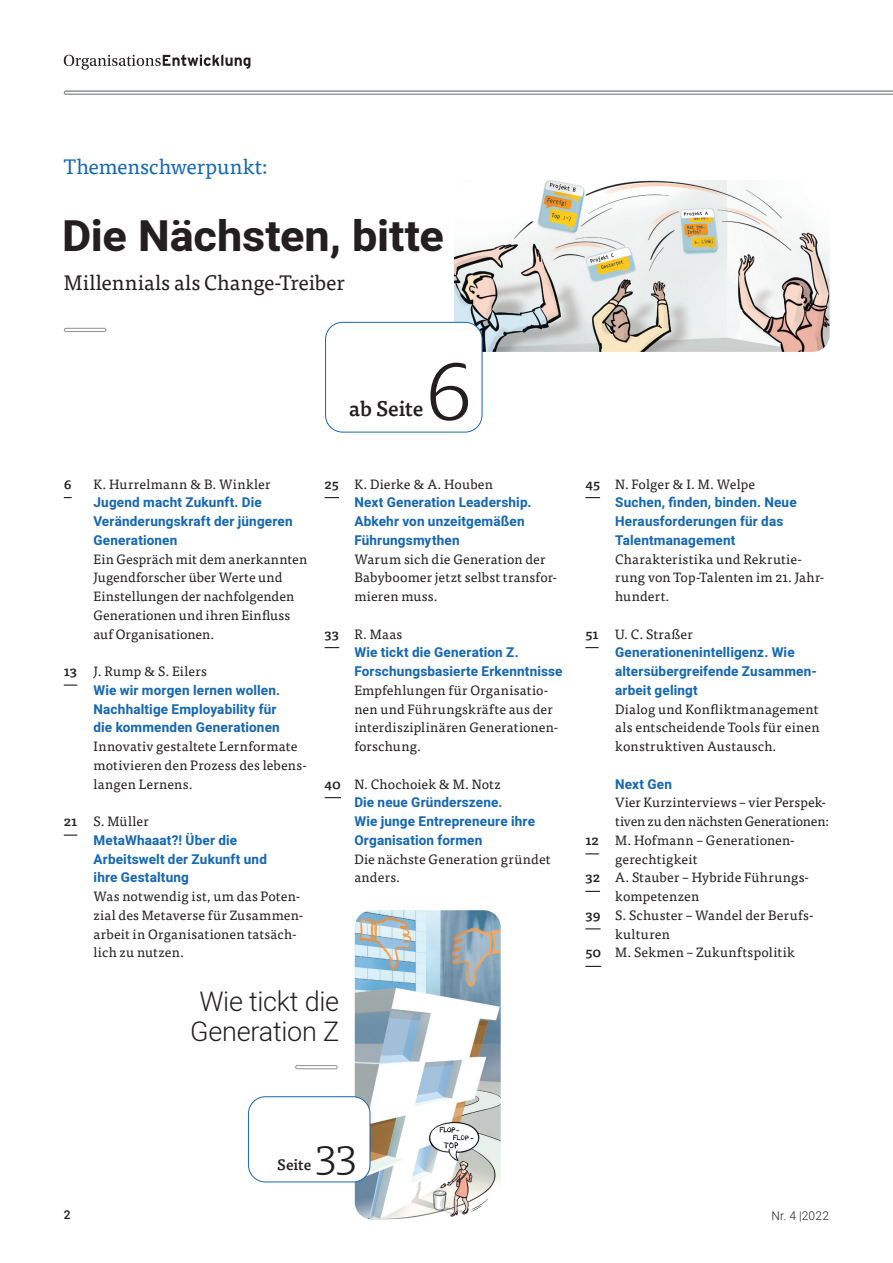
<style>
.page{position:relative;width:893px;height:1263px;background:#fff}
.page>*{position:absolute;margin:0;border:0;box-sizing:border-box;transform-origin:0 0}
.t1{font:300 89.7px "Tisa Pro";color:#231f20}
.t2{font:300 45px "Tisa Pro";color:#231f20}
.t3{font:700 42.75px "Heebo";letter-spacing:-.005em;color:#231f20;scale:1.05 1}
.t4{font:300 27px/30px "Heebo";letter-spacing:-.01em;color:#231f20;text-align:center}
.t5{font:21px "Tisa Pro";color:#231f20}
.t6{font:21px "Tisa Pro";letter-spacing:-.01em;color:#1768b4}
.t7{font:500 21px "Tisa Pro";letter-spacing:-.01em;color:#231f20}
.t8{font:500 15px "Tisa Pro";color:#231f20}
.t9{font:13.5px/18.8px "Tisa Pro";letter-spacing:.015em;color:#231f20}
.t10{font:700 13.5px/18.8px "Heebo";letter-spacing:.01em;color:#1768b4}
.t11{font:13.5px "Tisa Pro";letter-spacing:-.01em;color:#231f20}
.t12{font:500 13.5px "Tisa Pro";color:#231f20}
.t13{font:300 12px "Heebo";letter-spacing:.02em;color:#231f20}
.t14{font:500 12px "Heebo";color:#231f20}
.s1{font-weight:500}
</style>
<div class="page">
<svg style="left:64px;top:91px;width:829px;height:4px"></svg>
<svg style="left:64px;top:54px;width:186px;height:16px"></svg>
<img style="left:454px;top:180px;width:376px;height:172px">
<hr style="left:64px;top:328px;width:42px;height:4px;background:#999b9e;border-radius:2px">
<hr style="left:65px;top:329px;width:40px;height:2px;background:#939598">
<div style="left:326px;top:322px;width:156px;height:110px;background:#fff;border-radius:17px"></div>
<div style="left:325px;top:322px;width:157px;height:110px;border:1px solid #1768b4;border-radius:17px"></div>
<svg style="left:64px;top:684px;width:13px;height:2px"></svg>
<svg style="left:64px;top:834px;width:13px;height:2px"></svg>
<svg style="left:325px;top:497px;width:14px;height:1px"></svg>
<svg style="left:325px;top:647px;width:14px;height:1px"></svg>
<svg style="left:325px;top:797px;width:16px;height:1px"></svg>
<svg style="left:585px;top:497px;width:15px;height:1px"></svg>
<svg style="left:585px;top:647px;width:14px;height:1px"></svg>
<svg style="left:585px;top:853px;width:14px;height:1px"></svg>
<svg style="left:585px;top:891px;width:15px;height:1px"></svg>
<svg style="left:585px;top:928px;width:16px;height:1px"></svg>
<svg style="left:585px;top:966px;width:16px;height:1px"></svg>
<img style="left:355px;top:910px;width:146px;height:309px">
<div style="left:248px;top:1097px;width:122px;height:85px;background:#fff;border-radius:17px"></div>
<div style="left:248px;top:1096px;width:122px;height:86px;border:1px solid #1768b4;border-radius:17px"></div>
<svg style="left:295px;top:1065px;width:43px;height:4px"></svg>
<hr style="left:296px;top:1066px;width:41px;height:2px;background:#939598">
<h3 class="t6" style="left:64px;top:151px;width:206px">Themenschwerpunkt:</h3>
<h3 class="t3" style="left:62px;top:206px;width:365px">Die Nächsten, bitte</h3>
<h3 class="t5" style="left:64px;top:267px;width:283px">Millennials als Change-Treiber</h3>
<h1 class="t1" style="left:424px;top:326px;width:50px">6</h1>
<h3 class="t7" style="left:349px;top:392px;width:76px">ab Seite</h3>
<p class="t12" style="left:64px;top:473px;width:9px">6</p>
<p class="t9" style="left:94px;top:474px;width:178px">K. Hurrelmann &amp; B. Winkler</p>
<p class="t10" style="left:94px;top:493px;width:201px">Jugend macht Zukunft. Die<br>Veränderungskraft der jüngeren<br>Generationen</p>
<p class="t9" style="left:94px;top:549px;width:215px">Ein Gespräch mit dem anerkannten<br>Jugendforscher über Werte und<br>Einstellungen der nachfolgenden<br>Generationen und ihren Einfluss auf Organisationen.</p>
<p class="t9" style="left:64px;top:661px;width:145px"><span class="s1">13</span> J. Rump &amp; S. Eilers</p>
<p class="t10" style="left:94px;top:681px;width:188px">Wie wir morgen lernen wollen.<br>Nachhaltige Employability für die kommenden Generationen</p>
<p class="t9" style="left:94px;top:736px;width:215px">Innovativ gestaltete Lernformate motivieren den Prozess des lebens&shy;langen Lernens.</p>
<p class="t9" style="left:64px;top:811px;width:87px"><span class="s1">21</span> S. Müller</p>
<p class="t10" style="left:94px;top:831px;width:175px">MetaWhaaat?! Über die<br>Arbeitswelt der Zukunft und ihre Gestaltung</p>
<p class="t9" style="left:94px;top:886px;width:210px">Was notwendig ist, um das Poten&shy;zial des Metaverse für Zusammen&shy;arbeit in Organisationen tatsäch&shy;lich zu nutzen.</p>
<p class="t9" style="left:325px;top:474px;width:170px"><span class="s1">25</span> K. Dierke &amp; A. Houben</p>
<p class="t10" style="left:354px;top:493px;width:179px">Next Generation Leadership.<br>Abkehr von unzeitgemäßen<br>Führungsmythen</p>
<p class="t9" style="left:354px;top:549px;width:204px">Warum sich die Generation der<br>Babyboomer jetzt selbst transfor&shy;mieren muss.</p>
<p class="t9" style="left:325px;top:624px;width:79px"><span class="s1">33</span> R. Maas</p>
<p class="t10" style="left:354px;top:643px;width:210px">Wie tickt die Generation Z.<br>Forschungsbasierte Erkenntnisse</p>
<p class="t9" style="left:354px;top:680px;width:205px">Empfehlungen für Organisatio&shy;nen und Führungskräfte aus der interdisziplinären Generationen&shy;forschung.</p>
<p class="t9" style="left:325px;top:774px;width:178px"><span class="s1">40</span> N. Chochoiek &amp; M. Notz</p>
<p class="t10" style="left:354px;top:793px;width:182px">Die neue Gründerszene.<br>Wie junge Entrepreneure ihre<br>Organisation formen</p>
<p class="t9" style="left:354px;top:849px;width:198px">Die nächste Generation gründet anders.</p>
<h3 class="t4" style="left:190px;top:985px;width:150px">Wie tickt die<br>Generation Z</h3>
<p class="t9" style="left:585px;top:474px;width:171px"><span class="s1">45</span> N. Folger &amp; I. M. Welpe</p>
<p class="t10" style="left:615px;top:493px;width:183px">Suchen, finden, binden. Neue<br>Herausforderungen für das<br>Talentmanagement</p>
<p class="t9" style="left:615px;top:549px;width:211px">Charakteristika und Rekrutie&shy;rung von Top-Talenten im 21. Jahr&shy;hundert.</p>
<p class="t9" style="left:585px;top:624px;width:109px"><span class="s1">51</span> U. C. Straßer</p>
<p class="t10" style="left:615px;top:643px;width:203px">Generationenintelligenz. Wie altersübergreifende Zusammen&shy;arbeit gelingt</p>
<p class="t9" style="left:615px;top:699px;width:206px;text-align:justify">Dialog und Konfliktmanagement als entscheidende Tools für einen konstruktiven Austausch.</p>
<p class="t10" style="left:615px;top:775px;width:58px">Next Gen</p>
<p class="t9" style="left:615px;top:792px;width:211px">Vier Kurzinterviews – vier Perspek-</p>
<p class="t11" style="left:615px;top:811px;width:216px">tiven zu den nächsten Generationen:</p>
<p class="t9" style="left:585px;top:830px;width:210px"><span class="s1">12</span> M. Hofmann – Generationen-</p>
<p class="t9" style="left:615px;top:849px;width:84px">gerechtigkeit</p>
<p class="t9" style="left:585px;top:867px;width:225px"><span class="s1">32</span> A. Stauber – Hybride Führungs-</p>
<p class="t9" style="left:615px;top:886px;width:86px">kompetenzen</p>
<p class="t9" style="left:585px;top:905px;width:230px"><span class="s1">39</span> S. Schuster – Wandel der Berufs-</p>
<p class="t9" style="left:615px;top:924px;width:56px">kulturen</p>
<p class="t9" style="left:585px;top:942px;width:211px"><span class="s1">50</span> M. Sekmen – Zukunftspolitik</p>
<h2 class="t2" style="left:316px;top:1123px;width:43px">33</h2>
<p class="t8" style="left:277px;top:1153px;width:36px">Seite</p>
<p class="t14" style="left:64px;top:1206px;width:8px">2</p>
<p class="t13" style="left:771px;top:1207px;width:59px">Nr. 4 |2022</p>
</div>
